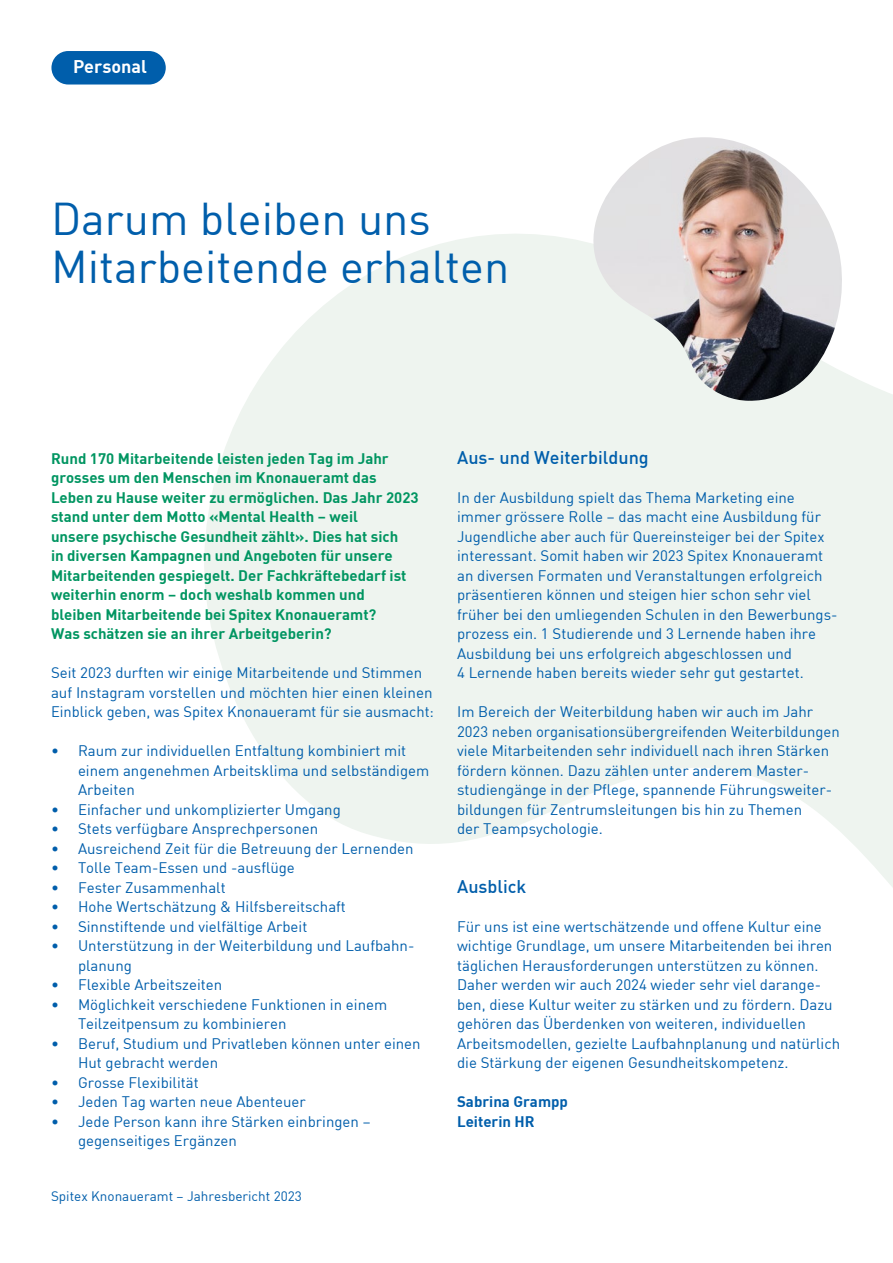
<style>
.page{position:relative;width:893px;height:1263px;background:#fff}
.page>*{position:absolute;margin:0;border:0;box-sizing:border-box;transform-origin:0 0}
.t1{font:45px/48px "DIN";color:#005eab}
.t2{font:18px "DIN Medium 2";color:#005eab}
.t3{font:18px "DIN Bold 2";color:#fff}
.t4{font:15px/19.5px "DIN";color:#005eab}
.t5{font:15px/19.5px "DIN Bold 2";color:#009561}
.t6{font:15px/19.5px "DIN Bold 2";color:#005eab}
.t7{font:13.5px "DIN";color:#005eab}
</style>
<div class="page">
<svg style="left:204px;top:234px;width:689px;height:653px;fill:#eef4ef"></svg>
<img style="left:592px;top:137px;width:251px;height:265px">
<div style="left:51px;top:51px;width:115px;height:34px;background:#005eab;border-radius:17px"></div>
<p class="t3" style="left:73px;top:59px;width:75px">Personal</p>
<h1 class="t1" style="left:51px;top:198px;width:460px">Darum bleiben uns<br>Mitarbeitende erhalten</h1>
<p class="t5" style="left:51px;top:449px;width:369px">Rund 170 Mitarbeitende leisten jeden Tag im Jahr grosses um den Menschen im Knonaueramt das Leben zu Hause weiter zu ermöglichen. Das Jahr 2023 stand unter dem Motto «Mental Health – weil<br>unsere psychische Gesundheit zählt». Dies hat sich<br>in diversen Kampagnen und Angeboten für unsere Mitarbeitenden gespiegelt. Der Fachkräftebedarf ist weiterhin enorm – doch weshalb kommen und bleiben Mitarbeitende bei Spitex Knonauer amt?<br>Was schätzen sie an ihrer Arbeitgeberin?</p>
<p class="t4" style="left:51px;top:664px;width:384px">Seit 2023 durften wir einige Mitarbeitende und Stimmen auf Instagram vorstellen und möchten hier einen kleinen<br>Einblick geben, was Spitex Knonaueramt für sie ausmacht:</p>
<p class="t4" style="left:78px;top:742px;width:353px;text-indent:-27px">• Raum zur individuellen Entfaltung kombiniert mit einem angenehmen Arbeitsklima und selbständigem<br>Arbeiten</p>
<p class="t4" style="left:51px;top:800px;width:291px">• Einfacher und unkomplizierter Umgang</p>
<p class="t4" style="left:51px;top:820px;width:269px">• Stets verfügbare Ansprechpersonen</p>
<p class="t4" style="left:51px;top:839px;width:364px">• Ausreichend Zeit für die Betreuung der Lernenden</p>
<p class="t4" style="left:51px;top:859px;width:245px">• Tolle Team-Essen und -ausflüge</p>
<p class="t4" style="left:51px;top:878px;width:176px">• Fester Zusammenhalt</p>
<p class="t4" style="left:51px;top:898px;width:296px">• Hohe Wertschätzung &amp; Hilfsbereitschaft</p>
<p class="t4" style="left:51px;top:917px;width:258px">• Sinnstiftende und vielfältige Arbeit</p>
<p class="t4" style="left:78px;top:937px;width:338px;text-indent:-27px">• Unterstützung in der Weiterbildung und Laufbahn&shy;planung</p>
<p class="t4" style="left:51px;top:976px;width:173px">• Flexible Arbeitszeiten</p>
<p class="t4" style="left:78px;top:995px;width:311px;text-indent:-27px">• Möglichkeit verschiedene Funktionen in einem<br>Teilzeitpensum zu kombinieren</p>
<p class="t4" style="left:78px;top:1034px;width:344px;text-indent:-27px">• Beruf, Studium und Privatleben können unter einen<br>Hut gebracht werden</p>
<p class="t4" style="left:51px;top:1073px;width:149px">• Grosse Flexibilität</p>
<p class="t4" style="left:51px;top:1093px;width:256px">• Jeden Tag warten neue Abenteuer</p>
<p class="t4" style="left:78px;top:1112px;width:294px;text-indent:-27px">• Jede Person kann ihre Stärken einbringen – gegenseitiges Ergänzen</p>
<p class="t7" style="left:51px;top:1191px;width:252px">Spitex Knonaueramt – Jahresbericht 2023</p>
<p class="t2" style="left:457px;top:449px;width:193px">Aus- und Weiterbildung</p>
<p class="t4" style="left:457px;top:488px;width:382px">In der Ausbildung spielt das Thema Marketing eine immer grössere Rolle – das macht eine Ausbildung für Jugendliche aber auch für Quereinsteiger bei der Spitex interessant. Somit haben wir 2023 Spitex Knonaueramt an diversen Formaten und Veranstaltungen erfolgreich präsentieren können und steigen hier schon sehr viel früher bei den umliegenden Schulen in den Bewerbungs&shy;prozess ein. 1 Studierende und 3 Lernende haben ihre Ausbildung bei uns erfolgreich abgeschlossen und<br>4 Lernende haben bereits wieder sehr gut gestartet.</p>
<p class="t4" style="left:457px;top:703px;width:384px">Im Bereich der Weiterbildung haben wir auch im Jahr 2023 neben organisationsübergreifenden Weiterbildungen viele Mitarbeitenden sehr individuell nach ihren Stärken fördern können. Dazu zählen unter anderem Master&shy;studiengänge in der Pflege, spannende Führungsweiter&shy;bildungen für Zentrumsleitungen bis hin zu Themen<br>der Teampsychologie.</p>
<p class="t2" style="left:457px;top:878px;width:71px">Ausblick</p>
<p class="t4" style="left:457px;top:917px;width:385px">Für uns ist eine wertschätzende und offene Kultur eine wichtige Grundlage, um unsere Mitarbeitenden bei ihren täglichen Herausforderungen unterstützen zu können.<br>Daher werden wir auch 2024 wieder sehr viel darange&shy;ben, diese Kultur weiter zu stärken und zu fördern. Dazu gehören das Überdenken von weiteren, individuellen Arbeitsmodellen, gezielte Laufbahnplanung und natürlich die Stärkung der eigenen Gesundheitskompetenz.</p>
<p class="t6" style="left:457px;top:1093px;width:112px">Sabrina Grampp<br>Leiterin HR</p>
</div>
